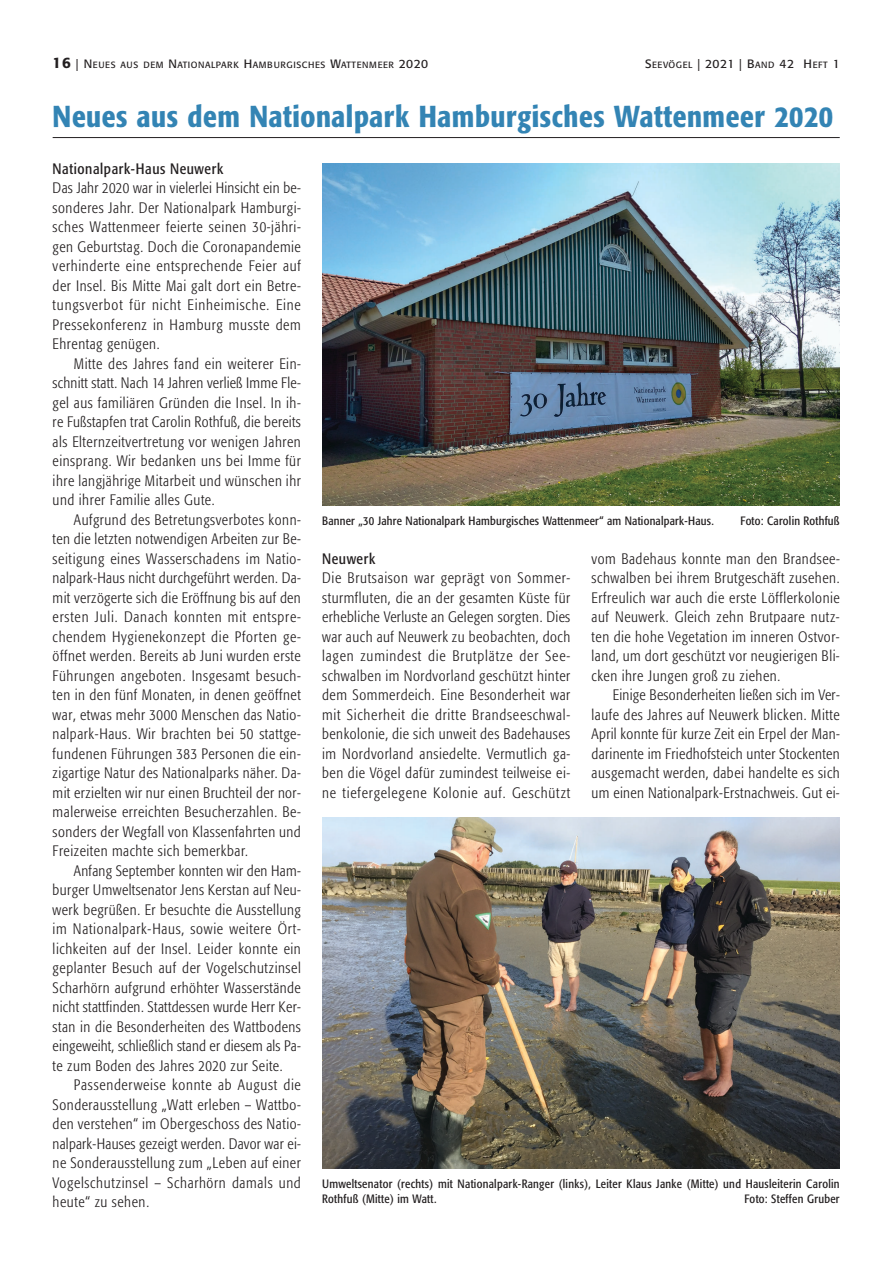
<style>
.page{position:relative;width:892px;height:1263px;background:#fff}
.page>*{position:absolute;margin:0;border:0;box-sizing:border-box;transform-origin:0 0}
.t1{font:500 30px "Formata Condensed BQ";letter-spacing:.02em;color:#3384b4}
.t2{font:300 15px/19.5px "Formata Condensed BQ";letter-spacing:.035em;color:#231f20;text-align:justify}
.t3{font:15px "Formata Condensed BQ";letter-spacing:.04em;color:#231f20}
.t4{font:12px/15px "Formata Condensed BQ";letter-spacing:.025em;color:#231f20}
.t5{font:9px "Formata";letter-spacing:.06em;color:#231f20}
.s1{font-weight:500;font-size:15px}
.s2{font-size:12px}
</style>
<div class="page">
<img style="left:52px;top:137px;width:788px;height:1032px">
<p class="t5" style="left:53px;top:61px;width:377px"><span class="s1">16</span> <span class="s2">| N</span>EUES AUS DEM <span class="s2">N</span>ATIONALPARK <span class="s2">H</span>AMBURGISCHES <span class="s2">W</span>ATTENMEER <span class="s2">2020</span></p>
<p class="t5" style="left:645px;top:61px;width:196px"><span class="s2">S</span>EEVÖGEL <span class="s2">| 2021 | B</span>AND <span class="s2">42 H</span>EFT <span class="s2">1</span></p>
<h1 class="t1" style="left:53px;top:105px;width:781px">Neues aus dem Nationalpark Hamburgisches Wattenmeer 2020</h1>
<p class="t3" style="left:53px;top:162px;width:172px">Nationalpark-Haus Neuwerk</p>
<p class="t2" style="left:53px;top:180px;width:250px">Das Jahr 2020 war in vielerlei Hinsicht ein be&shy;sonderes Jahr. Der Nationalpark Hamburgi&shy;sches Wattenmeer feierte seinen 30-jähri&shy;gen Geburtstag. Doch die Coronapandemie verhinderte eine entsprechende Feier auf der Insel. Bis Mitte Mai galt dort ein Betre&shy;tungsverbot für nicht Einheimische. Eine Pressekonferenz in Hamburg musste dem Ehrentag genügen.</p>
<p class="t2" style="left:53px;top:355px;width:250px;text-indent:21px">Mitte des Jahres fand ein weiterer Ein&shy;schnitt statt. Nach 14 Jahren verließ Imme Fle&shy;gel aus familiären Gründen die Insel. In ih&shy;re Fußstapfen trat Carolin Rothfuß, die bereits als Elternzeitvertretung vor wenigen Jahren einsprang. Wir bedanken uns bei Imme für ihre langjährige Mitarbeit und wünschen ihr und ihrer Familie alles Gute.</p>
<p class="t2" style="left:53px;top:511px;width:250px;text-indent:21px">Aufgrund des Betretungsverbotes konn&shy;ten die letzten notwendigen Arbeiten zur Be&shy;seitigung eines Wasserschadens im Natio&shy;nalpark-Haus nicht durchgeführt werden. Da&shy;mit verzögerte sich die Eröffnung bis auf den ersten Juli. Danach konnten mit entspre&shy;chendem Hygienekonzept die Pforten ge&shy;öffnet werden. Bereits ab Juni wurden erste Führungen angeboten. Insgesamt besuch&shy;ten in den fünf Monaten, in denen geöffnet war, etwas mehr 3000 Menschen das Natio&shy;nalpark-Haus. Wir brachten bei 50 stattge&shy;fundenen Führungen 383 Personen die ein&shy;zigartige Natur des Nationalparks näher. Da&shy;mit erzielten wir nur einen Bruchteil der nor&shy;malerweise erreichten Besucherzahlen. Be&shy;sonders der Wegfall von Klassenfahrten und Freizeiten machte sich bemerkbar.</p>
<p class="t2" style="left:53px;top:862px;width:250px;text-indent:21px">Anfang September konnten wir den Ham&shy;burger Umweltsenator Jens Kerstan auf Neu&shy;werk begrüßen. Er besuchte die Ausstellung im Nationalpark-Haus, sowie weitere Ört&shy;lichkeiten auf der Insel. Leider konnte ein geplanter Besuch auf der Vogelschutzinsel Scharhörn aufgrund erhöhter Wasserstände nicht stattfinden. Stattdessen wurde Herr Ker&shy;stan in die Besonderheiten des Wattbodens eingeweiht, schließlich stand er diesem als Pa&shy;te zum Boden des Jahres 2020 zur Seite.</p>
<p class="t2" style="left:53px;top:1077px;width:250px;text-indent:21px">Passenderweise konnte ab August die Sonderausstellung „Watt erleben – Wattbo&shy;den verstehen“ im Obergeschoss des Natio&shy;nalpark-Hauses gezeigt werden. Davor war ei&shy;ne Sonderausstellung zum „Leben auf einer Vogelschutzinsel – Scharhörn damals und heute“ zu sehen.</p>
<p class="t4" style="left:322px;top:514px;width:393px">Banner „30 Jahre Nationalpark Hamburgisches Wattenmeer“ am Nationalpark-Haus.</p>
<p class="t4" style="left:740px;top:514px;width:101px">Foto: Carolin Rothfuß</p>
<p class="t3" style="left:322px;top:552px;width:55px">Neuwerk</p>
<p class="t2" style="left:322px;top:570px;width:250px">Die Brutsaison war geprägt von Sommer&shy;sturmfluten, die an der gesamten Küste für erhebliche Verluste an Gelegen sorgten. Dies war auch auf Neuwerk zu beobachten, doch lagen zumindest die Brutplätze der See&shy;schwalben im Nordvorland geschützt hinter dem Sommerdeich. Eine Besonderheit war mit Sicherheit die dritte Brandseeschwal&shy;benkolonie, die sich unweit des Badehauses im Nordvorland ansiedelte. Vermutlich ga&shy;ben die Vögel dafür zumindest teilweise ei&shy;ne tiefergelegene Kolonie auf. Geschützt</p>
<p class="t2" style="left:591px;top:550px;width:250px">vom Badehaus konnte man den Brandsee&shy;schwalben bei ihrem Brutgeschäft zusehen.<br>Erfreulich war auch die erste Löfflerkolonie auf Neuwerk. Gleich zehn Brutpaare nutz&shy;ten die hohe Vegetation im inneren Ostvor&shy;land, um dort geschützt vor neugierigen Bli&shy;cken ihre Jungen groß zu ziehen.</p>
<p class="t2" style="left:591px;top:687px;width:250px;text-indent:21px">Einige Besonderheiten ließen sich im Ver&shy;laufe des Jahres auf Neuwerk blicken. Mitte April konnte für kurze Zeit ein Erpel der Man&shy;darinente im Friedhofsteich unter Stockenten ausgemacht werden, dabei handelte es sich um einen Nationalpark-Erstnachweis. Gut ei-</p>
<p class="t4" style="left:322px;top:1177px;width:519px">Umweltsenator (rechts) mit Nationalpark-Ranger (links), Leiter Klaus Janke (Mitte) und Hausleiterin Carolin<br>Rothfuß (Mitte) im Watt.</p>
<p class="t4" style="left:744px;top:1192px;width:97px">Foto: Steffen Gruber</p>
</div>
